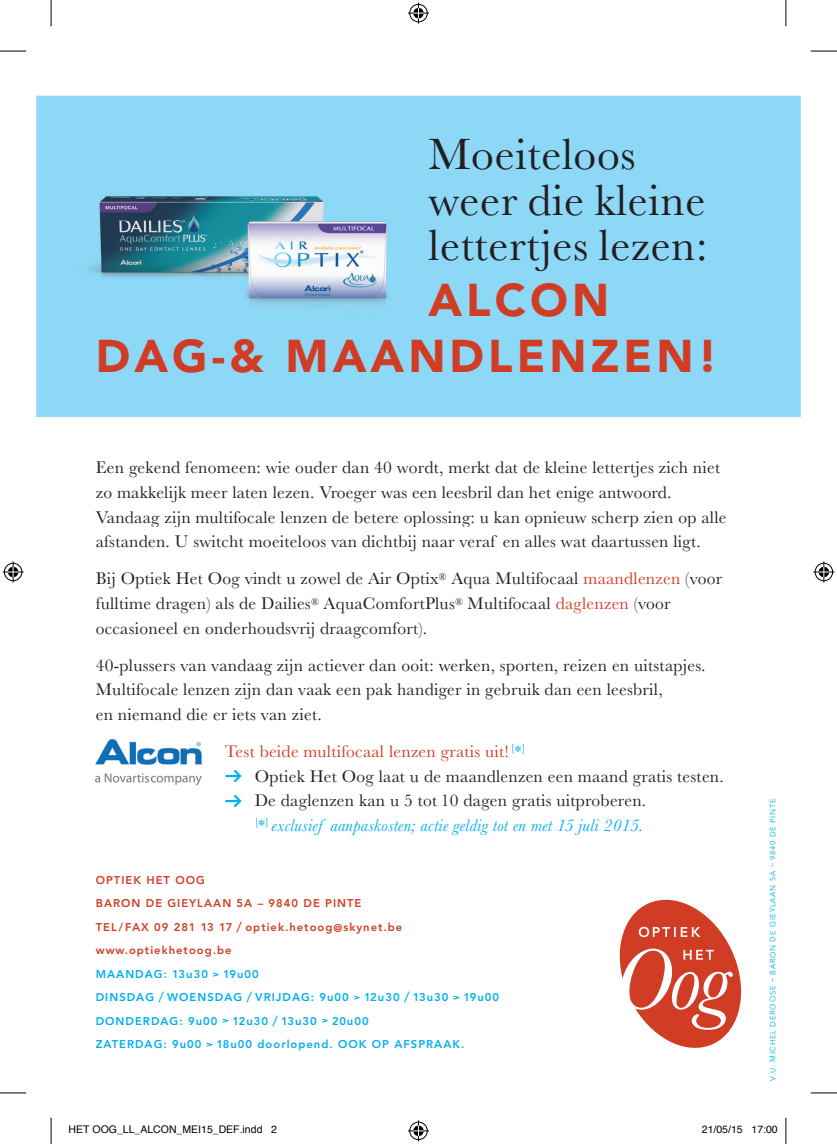
<style>
.page{position:relative;width:837px;height:1144px;background:#fff}
.page>*{position:absolute;margin:0;border:0;box-sizing:border-box;transform-origin:0 0}
.t1{font:45.5px/45.5px "Baskerville";letter-spacing:.015em;color:#231f20}
.t2{font:900 45.5px/56px "Avenir";letter-spacing:.09em;color:#d13c25}
.t3{font:17.5px/24.7px "Baskerville";letter-spacing:.015em;color:#231f20}
.t4{font:italic 17.5px "Baskerville";letter-spacing:.015em;color:#00aeef}
.t5{font:17.5px "Baskerville";letter-spacing:.015em;color:#d13d25}
.t6{font:800 11.2px/23.4px "Avenir";letter-spacing:.09em;color:#00aeef}
.t7{font:10.5px "Helvetica";color:#000}
.t8{font:7.7px "Avenir";letter-spacing:.09em;color:#00aeef}
.s1{color:#d13d25}
.s2{font-size:15.75px;color:#00aeef}
.s3{font-family:"Ozdoby";font-size:21px;color:#00aeef}
.s4{font-style:normal;font-size:15.75px}
.s5{font-weight:500;font-size:14px;color:#d13d25}
.s6{font-weight:900;font-size:7.88px}
.s7{font-weight:500;font-size:14px}
</style>
<div class="page">
<div style="left:36px;top:96px;width:764px;height:321px;background:#8dd7f7"></div>
<img style="left:72px;top:165px;width:340px;height:169px">
<svg style="left:619px;top:899px;width:123px;height:149px"></svg>
<svg style="left:95px;top:738px;width:107px;height:48px"></svg>
<svg style="left:0;top:51px;width:26px;height:1px"></svg>
<svg style="left:810px;top:51px;width:26px;height:1px"></svg>
<svg style="left:0;top:1092px;width:26px;height:1px"></svg>
<svg style="left:810px;top:1092px;width:26px;height:1px"></svg>
<svg style="left:51px;top:0;width:1px;height:26px"></svg>
<svg style="left:51px;top:1118px;width:1px;height:26px"></svg>
<svg style="left:785px;top:0;width:1px;height:26px"></svg>
<svg style="left:785px;top:1118px;width:1px;height:26px"></svg>
<svg style="left:408px;top:3px;width:21px;height:21px"></svg>
<svg style="left:408px;top:1120px;width:21px;height:21px"></svg>
<svg style="left:3px;top:561px;width:21px;height:21px"></svg>
<svg style="left:813px;top:561px;width:21px;height:21px"></svg>
<h1 class="t1" style="left:428px;top:132px;width:280px">Moeiteloos weer die kleine lettertjes lezen:</h1>
<h1 class="t2" style="left:96px;top:272px;width:623px;text-indent:332px">ALCON<br>DAG-&amp; MAANDLENZEN!</h1>
<p class="t3" style="left:96px;top:456px;width:632px">Een gekend fenomeen: wie ouder dan 40 wordt, merkt dat de kleine lettertjes zich niet zo makkelijk meer laten lezen. Vroeger was een leesbril dan het enige antwoord.<br>Vandaag zijn multifocale lenzen de betere oplossing: u kan opnieuw scherp zien op alle afstanden. U switcht moeiteloos van dichtbij naar veraf en alles wat daartussen ligt.</p>
<p class="t3" style="left:96px;top:567px;width:627px">Bij Optiek Het Oog vindt u zowel de Air Optix<sup>®</sup> Aqua Multifocaal <span class="s1">maandlenzen</span> (voor fulltime dragen) als de Dailies<sup>®</sup> AquaComfortPlus<sup>®</sup> Multifocaal <span class="s1">daglenzen</span> (voor occasioneel en onderhoudsvrij draagcomfort).</p>
<p class="t3" style="left:96px;top:653px;width:611px">40-plussers van vandaag zijn actiever dan ooit: werken, sporten, reizen en uitstapjes.<br>Multifocale lenzen zijn dan vaak een pak handiger in gebruik dan een leesbril,<br>en niemand die er iets van ziet.</p>
<p class="t5" style="left:225px;top:740px;width:302px">Test beide multifocaal lenzen gratis uit! <sup>[</sup><span class="s2">*</span><sup>]</sup></p>
<p class="t3" style="left:225px;top:764px;width:500px"><span class="s3">0</span> Optiek Het Oog laat u de maandlenzen een maand gratis testen.</p>
<p class="t3" style="left:225px;top:789px;width:423px"><span class="s3">0</span> De daglenzen kan u 5 tot 10 dagen gratis uitproberen.</p>
<p class="t4" style="left:255px;top:814px;width:390px"><sup>[</sup><span class="s4">*</span><sup>]</sup> exclusief aanpaskosten; actie geldig tot en met 15 juli 2015.</p>
<p class="t6" style="left:96px;top:868px;width:405px"><span class="s1">OPTIEK HET OOG<br>BARON DE GIEYLAAN 5A – 9840 DE PINTE<br>TEL/FAX 09 281 13 17</span> <span class="s5">/</span> <span class="s1">optiek.hetoog@skynet.be www.optiekhetoog.be<br></span>MAANDAG: 13u30 <span class="s6">&gt;</span> 19u00<br>DINSDAG <span class="s7">/</span> WOENSDAG <span class="s7">/</span> VRIJDAG: 9u00 <span class="s6">&gt;</span> 12u30 <span class="s7">/</span> 13u30 <span class="s6">&gt;</span> 19u00<br>DONDERDAG: 9u00 <span class="s6">&gt;</span> 12u30 <span class="s7">/</span> 13u30 <span class="s6">&gt;</span> 20u00<br>ZATERDAG: 9u00 <span class="s6">&gt;</span> 18u00 doorlopend. OOK OP AFSPRAAK.</p>
<p class="t8" style="left:768px;top:1081px;width:284px;rotate:-90deg">V.U. MICHEL DEROOSE – BARON DE GIEYLAAN 5A – 9840 DE PINTE</p>
<p class="t7" style="left:69px;top:1122px;width:210px">HET OOG_LL_ALCON_MEI15_DEF.indd 2</p>
<p class="t7" style="left:701px;top:1122px;width:77px">21/05/15 17:00</p>
</div>
